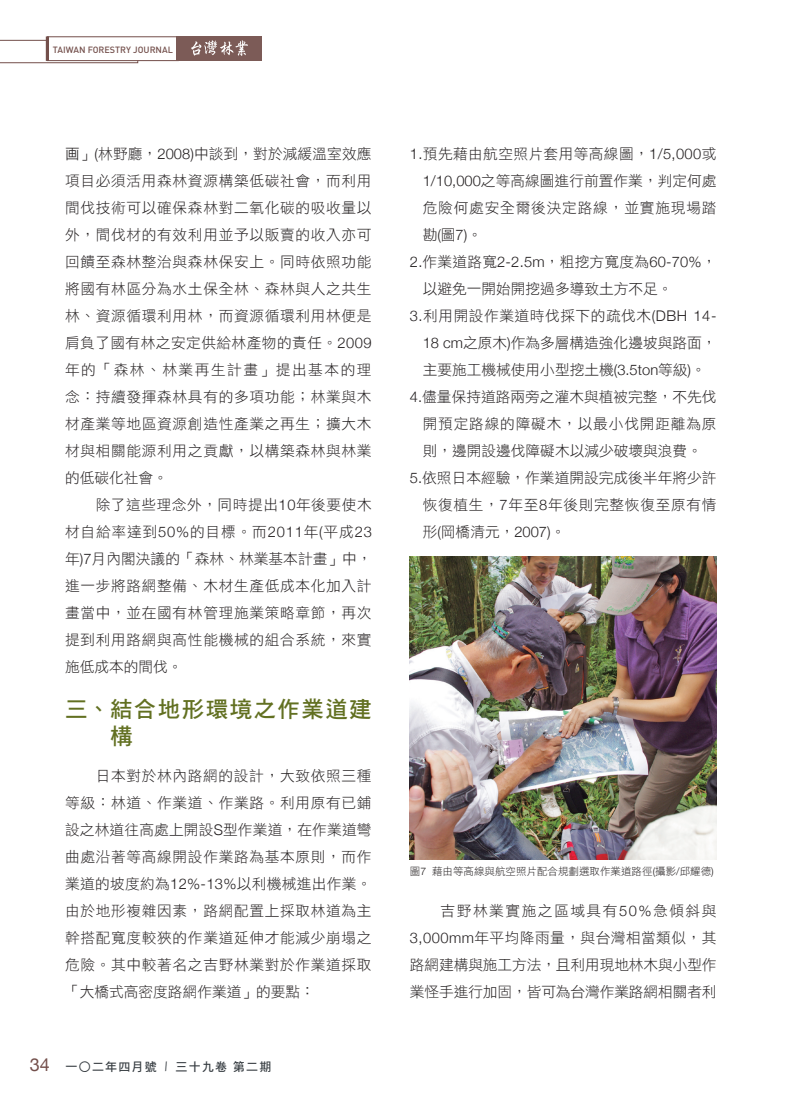
<style>
.page{position:relative;width:808px;height:1106px;background:#fff}
.page>*{position:absolute;margin:0;border:0;box-sizing:border-box;transform-origin:0 0}
.中標{font:22.5px/27px "DF Hei Std W7";letter-spacing:.065em;color:#627021}
.內文{font:14.7px/27px "DF Hei Std W3";letter-spacing:.025em;color:#231f20;text-align:justify}
.內文-2{font:14.7px/27px "DF Hei Std W3";color:#231f20}
.t1{font:12px "DF Hei Std W7";letter-spacing:.1em;color:#353b40}
.圖說{font:10.5px "DF Hei Std W3";color:#231f20}
.t2{font:500 9px "DIN";color:#734f4b}
.s1{font-family:"DF Gothic P Std W3"}
.s2{font-family:"Helvetica Neue";font-weight:300}
.s3{font-family:"Helvetica Neue";font-size:18px;color:#734f4b}
</style>
<div class="page">
<svg style="left:0;top:40px;width:138px;height:23px"></svg>
<div style="left:47px;top:36px;width:132px;height:25px;background:#fff;border:1px solid #734f4b"></div>
<hr style="left:46px;top:36px;width:3px;height:25px;background:#734f4b">
<div style="left:176px;top:36px;width:86px;height:25px;background:#7c5b57"></div>
<img style="left:191px;top:41px;width:57px;height:15px">
<img style="left:410px;top:556px;width:306px;height:303px">
<p class="t2" style="left:53px;top:44px;width:121px">TAIWAN FORESTRY JOURNAL</p>
<p class="內文" style="left:65px;top:140px;width:308px"><span class="s1">画</span>」<span class="s2">(</span>林野廳，<span class="s2">2008)</span>中談到，對於減緩溫室效應項目必須活用森林資源構築低碳社會，而利用間伐技術可以確保森林對二氧化碳的吸收量以外，間伐材的有效利用並予以販賣的收入亦可回饋至森林整治與森林保安上。同時依照功能將國有林區分為水土保全林、森林與人之共生林、資源循環利用林，而資源循環利用林便是肩負了國有林之安定供給林產物的責任。<span class="s2">2009</span>年的「森林、林業再生計畫」提出基本的理念：持續發揮森林具有的多項功能；林業與木材產業等地區資源創造性產業之再生；擴大木材與相關能源利用之貢獻，以構築森林與林業的低碳化社會。</p>
<p class="內文" style="left:65px;top:491px;width:308px;text-indent:31px">除了這些理念外，同時提出<span class="s2">10</span>年後要使木材自給率達到<span class="s2">50%</span>的目標。而<span class="s2">2011</span>年<span class="s2">(</span>平成<span class="s2">23</span>年<span class="s2">)7</span>月內閣決議的「森林、林業基本計畫」中，進一步將路網整備、木材生產低成本化加入計畫當中，並在國有林管理施業策略章節，再次提到利用路網與高性能機械的組合系統，來實施低成本的間伐。</p>
<p class="中標" style="left:110px;top:694px;width:263px;text-indent:-45px">三、結合地形環境之作業道建構</p>
<p class="內文" style="left:65px;top:761px;width:308px;text-indent:31px">日本對於林內路網的設計，大致依照三種等級：林道、作業道、作業路。利用原有已鋪設之林道往高處上開設<span class="s2">S</span>型作業道，在作業道彎曲處沿著等高線開設作業路為基本原則，而作業道的坡度約為<span class="s2">12%-13%</span>以利機械進出作業。由於地形複雜因素，路網配置上採取林道為主幹搭配寬度較狹的作業道延伸才能減少崩塌之危險。其中較著名之吉野林業對於作業道採取「大橋式高密度路網作業道」的要點：</p>
<p class="t1" style="left:30px;top:1059px;width:129px"><span class="s3">34</span> 一○二年四月號</p>
<p class="t1" style="left:176px;top:1059px;width:97px">三十九卷第二期</p>
<p class="內文" style="left:423px;top:140px;width:295px;text-indent:-13px"><span class="s2">1.</span>預先藉由航空照片套用等高線圖，<span class="s2">1/5,000</span>或<span class="s2">1/10,000</span>之等高線圖進行前置作業，判定何處危險何處安全爾後決定路線，並實施現場踏勘<span class="s2">(</span>圖<span class="s2">7)</span>。</p>
<p class="內文-2" style="left:423px;top:248px;width:295px;text-indent:-13px"><span class="s2">2.</span>作業道路寬<span class="s2">2-2.5m</span>，粗挖方寬度為<span class="s2">60-70%</span>，以避免一開始開挖過多導致土方不足。</p>
<p class="內文" style="left:423px;top:302px;width:295px;text-indent:-13px"><span class="s2">3.</span>利用開設作業道時伐採下的疏伐木<span class="s2">(DBH 14- 18 cm</span>之原木<span class="s2">)</span>作為多層構造強化邊坡與路面，主要施工機械使用小型挖土機<span class="s2">(3.5ton</span>等級<span class="s2">)</span>。</p>
<p class="內文" style="left:423px;top:383px;width:295px;text-indent:-13px"><span class="s2">4.</span>儘量保持道路兩旁之灌木與植被完整，不先伐開預定路線的障礙木，以最小伐開距離為原則，邊開設邊伐障礙木以減少破壞與浪費。</p>
<p class="內文" style="left:423px;top:464px;width:295px;text-indent:-13px"><span class="s2">5.</span>依照日本經驗，作業道開設完成後半年將少許恢復植生，<span class="s2">7</span>年至<span class="s2">8</span>年後則完整恢復至原有情形<span class="s2">(</span>岡橋清元，<span class="s2">2007)</span>。</p>
<p class="圖說" style="left:410px;top:865px;width:305px">圖<span class="s2">7</span> 藉由等高線與航空照片配合規劃選取作業道路徑<span class="s2">(</span>攝影<span class="s2">/</span>邱耀德<span class="s2">)</span></p>
<p class="內文" style="left:410px;top:896px;width:308px;text-indent:31px">吉野林業實施之區域具有<span class="s2">50%</span>急傾斜與<span class="s2">3,000mm</span>年平均降雨量，與台灣相當類似，其路網建構與施工方法，且利用現地林木與小型作業怪手進行加固，皆可為台灣作業路網相關者利</p>
</div>
